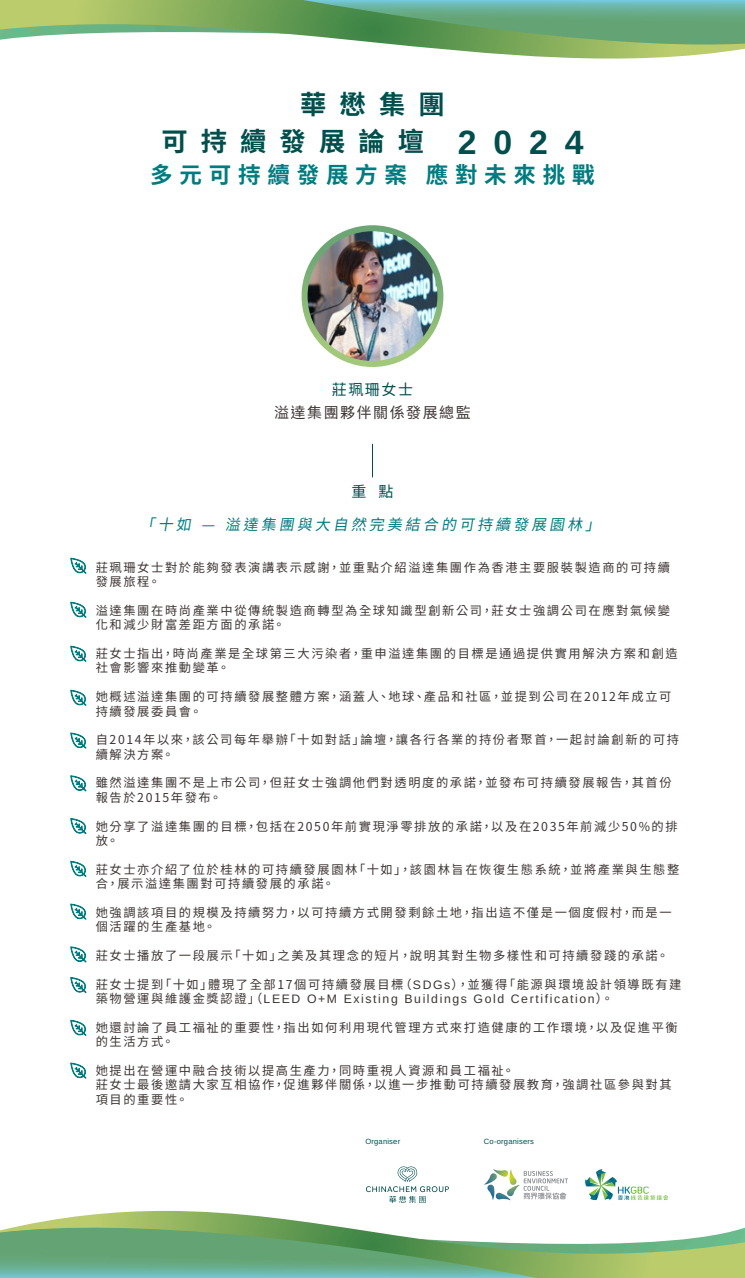
<style>
.page{position:relative;width:745px;height:1278px;background:#fff}
.page>*{position:absolute;margin:0;border:0;box-sizing:border-box;transform-origin:0 0}
.t1{font:700 26.25px/37.5px "Noto Sans CJ Ktc";letter-spacing:.5em;color:#004f4d;text-align:center}
.t2{font:700 22.5px "Noto Sans CJ Ktc";letter-spacing:.3em;color:#007c80}
.t3{font:15px "Sarasa UI TC Italic";letter-spacing:.2em;color:#007c80}
.t4{font:15px "Noto Sans CJ Ktc";letter-spacing:.1em;color:#3c3533}
.t5{font:15px "Noto Sans CJ Ktc";letter-spacing:.1em;color:#004f4c}
.t6{font:15px "Noto Sans CJ Ktc";color:#004f4d}
.t7{font:12.25px/14.4px "Noto Sans CJ Ktc";letter-spacing:.13em;color:#3c3533}
.t8{font:12.25px "Arimo";letter-spacing:.13em;color:#3c3533}
.t9{font:7.62px "Arimo";letter-spacing:.025em;color:#004f4d}
.s1{font-family:"Arimo";font-weight:400;font-size:33.75px}
.s2{font-family:"Arimo"}
.s3{font-family:"Noto Sans CJ Ktc"}
</style>
<div class="page">
<svg style="left:0;top:0;width:744px;height:59px"></svg>
<svg style="left:301px;top:225px;width:143px;height:142px"></svg>
<img style="left:307px;top:231px;width:130px;height:130px;border-radius:65px">
<hr style="left:372px;top:444px;width:1px;height:33px;background:#004e4c">
<svg style="left:70px;top:558px;width:16px;height:16px"></svg>
<svg style="left:70px;top:602px;width:16px;height:16px"></svg>
<svg style="left:70px;top:646px;width:16px;height:16px"></svg>
<svg style="left:70px;top:690px;width:16px;height:16px"></svg>
<svg style="left:70px;top:732px;width:16px;height:16px"></svg>
<svg style="left:70px;top:775px;width:16px;height:16px"></svg>
<svg style="left:70px;top:818px;width:16px;height:16px"></svg>
<svg style="left:70px;top:861px;width:16px;height:16px"></svg>
<svg style="left:70px;top:903px;width:16px;height:17px"></svg>
<svg style="left:70px;top:946px;width:16px;height:16px"></svg>
<svg style="left:70px;top:977px;width:16px;height:16px"></svg>
<svg style="left:70px;top:1020px;width:16px;height:16px"></svg>
<svg style="left:70px;top:1062px;width:16px;height:16px"></svg>
<svg style="left:0;top:1211px;width:744px;height:67px"></svg>
<svg style="left:366px;top:1166px;width:82px;height:37px"></svg>
<svg style="left:585px;top:1169px;width:82px;height:32px"></svg>
<svg style="left:484px;top:1169px;width:83px;height:31px"></svg>
<h1 class="t1" style="left:161px;top:86px;width:423px">華懋集團<br>可持續發展論壇 <span class="s1">2024</span></h1>
<h2 class="t2" style="left:150px;top:163px;width:445px">多元可持續發展方案 應對未來挑戰</h2>
<p class="t5" style="left:332px;top:381px;width:82px">莊珮珊女士</p>
<p class="t4" style="left:274px;top:404px;width:198px">溢達集團夥伴關係發展總監</p>
<p class="t6" style="left:351px;top:483px;width:44px">重 點</p>
<p class="t3" style="left:141px;top:516px;width:461px">「十如 — 溢達集團與大自然完美結合的可持續發展園林」</p>
<p class="t7" style="left:96px;top:560px;width:575px">莊珮珊女士對於能夠發表演講表示感謝，並重點介紹溢達集團作為香港主要服裝製造商的可持續發展旅程。</p>
<p class="t7" style="left:96px;top:603px;width:575px">溢達集團在時尚產業中從傳統製造商轉型為全球知識型創新公司，莊女士強調公司在應對氣候變化和減少財富差距方面的承諾。</p>
<p class="t7" style="left:96px;top:646px;width:583px">莊女士指出，時尚產業是全球第三大污染者，重申溢達集團的目標是通過提供實用解決方案和創造社會影響來推動變革。</p>
<p class="t7" style="left:96px;top:690px;width:577px">她概述溢達集團的可持續發展整體方案，涵蓋人、地球、產品和社區，並提到公司在2012年成立可持續發展委員會。</p>
<p class="t7" style="left:96px;top:733px;width:584px">自2014年以來，該公司每年舉辦「十如對話」論壇，讓各行各業的持份者聚首，一起討論創新的可持續解決方案。</p>
<p class="t7" style="left:96px;top:776px;width:577px">雖然溢達集團不是上市公司，但莊女士強調他們對透明度的承諾，並發布可持續發展報告，其首份報告於2015年發布。</p>
<p class="t7" style="left:96px;top:819px;width:583px">她分享了溢達集團的目標，包括在2050年前實現淨零排放的承諾，以及在2035年前減少50%的排放。</p>
<p class="t7" style="left:96px;top:862px;width:584px">莊女士亦介紹了位於桂林的可持續發展園林「十如」，該園林旨在恢復生態系統，並將產業與生態整合，展示溢達集團對可持續發展的承諾。</p>
<p class="t7" style="left:96px;top:905px;width:577px">她強調該項目的規模及持續努力，以可持續方式開發剩餘土地，指出這不僅是一個度假村，而是一個活躍的生產基地。</p>
<p class="t7" style="left:96px;top:948px;width:574px">莊女士播放了一段展示「十如」之美及其理念的短片，說明其對生物多樣性和可持續發踐的承諾。</p>
<p class="t7" style="left:96px;top:977px;width:587px">莊女士提到「十如」體現了全部17個可持續發展目標（<span class="s2">SDGs</span>），並獲得「能源與環境設計領導既有建</p>
<p class="t8" style="left:96px;top:990px;width:518px"><span class="s3">築物營運與維護金獎認證」（</span>LEED O+M Existing Buildings Gold Certification<span class="s3">）。</span></p>
<p class="t7" style="left:96px;top:1020px;width:583px">她還討論了員工福祉的重要性，指出如何利用現代管理方式來打造健康的工作環境，以及促進平衡的生活方式。</p>
<p class="t7" style="left:96px;top:1063px;width:577px">她提出在營運中融合技術以提高生產力，同時重視人資源和員工福祉。<br>莊女士最後邀請大家互相協作，促進夥伴關係，以進一步推動可持續發展教育，強調社區參與對其項目的重要性。</p>
<p class="t9" style="left:365px;top:1136px;width:36px">Organiser</p>
<p class="t9" style="left:483px;top:1136px;width:52px">Co-organisers</p>
</div>
